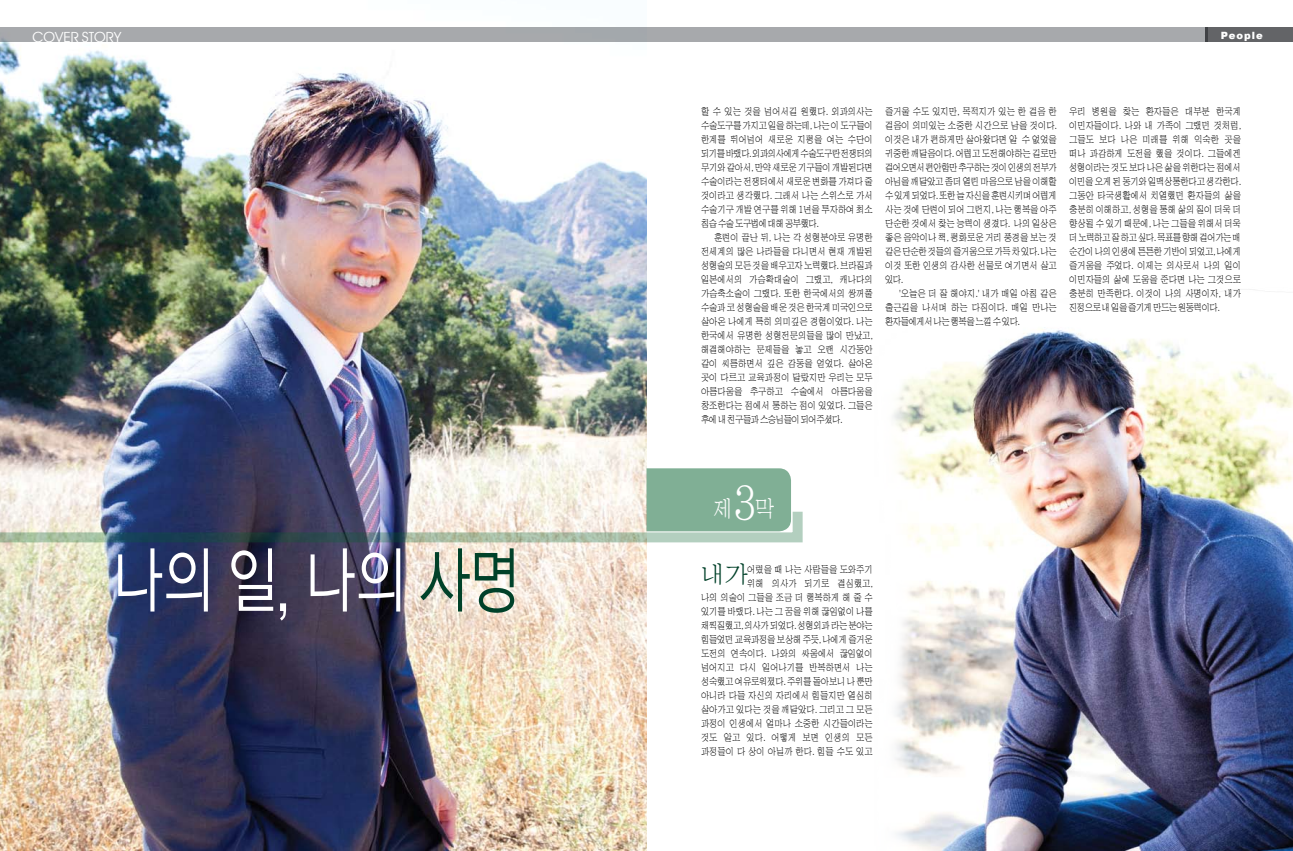
<style>
.page{position:relative;width:1293px;height:851px;background:#fff}
.page>*{position:absolute;margin:0;border:0;box-sizing:border-box;transform-origin:0 0}
.t1{font:71.8px "YGO12";color:#fff;scale:.75 1}
.t2{font:25px "HY Sin Mun Myeong Jo";color:#004129}
.t3{font:24px "HY Sin Mun Myeong Jo";color:#fff;scale:.85 1}
.t4{font:14px "Avant Guard SW";color:#fff;scale:1.06 1}
.t5{font:10px/14px "HY Sin Mun Myeong Jo";letter-spacing:-.025em;color:#000;text-align:justify;scale:.85 1}
.t6{font:900 10px "Arial";letter-spacing:.1em;color:#fff}
.s1{color:#004129}
.s2{font-family:"Y Mj O12";font-size:48px}
</style>
<div class="page">
<img style="left:893px;top:289px;width:400px;height:561px">
<img style="left:0;top:27px;width:646px;height:823px">
<div style="left:1205px;top:28px;width:88px;height:14px;background:#636467"></div>
<div style="left:0;top:28px;width:1208px;height:14px;background:#a7a9ac"></div>
<svg style="left:542px;top:678px;width:32px;height:75px"></svg>
<svg style="left:0;top:667px;width:108px;height:32px"></svg>
<img style="left:0;top:468px;width:802px;height:74px">
<h3 class="t4" style="left:32px;top:28px;width:85px">COVER STORY</h3>
<p class="t6" style="left:1220px;top:29px;width:43px">People</p>
<h1 class="t1" style="left:111px;top:544px;width:549px">나의 일, 나의 <span class="s1">사명</span></h1>
<p class="t5" style="left:701px;top:104px;width:204px">할 수 있는 것을 넘어서길 원했다. 외과의사는 수술도구를 가지고 일을 하는데, 나는 이 도구들이 한계를 뛰어넘어 새로운 지평을 여는 수단이 되기를 바랬다. 외과의사에게 수술도구란 전쟁터의 무기와 같아서, 만약 새로운 기구들이 개발된다면 수술이라는 전쟁터에서 새로운 변화를 가져다 줄 것이라고 생각했다. 그래서 나는 스위스로 가서 수술기구 개발 연구를 위해 1년을 투자하여 최소 침습 수술 도구법에 대해 공부했다.</p>
<p class="t5" style="left:701px;top:230px;width:204px;text-indent:13px">훈련이 끝난 뒤, 나는 각 성형분야로 유명한 전세계의 많은 나라들을 다니면서 현재 개발된 성형술의 모든 것을 배우고자 노력했다. 브라질과 일본에서의 가슴확대술이 그랬고, 캐나다의 가슴축소술이 그랬다. 또한 한국에서의 쌍꺼풀 수술과 코 성형술을 배운 것은 한국계 미국인으로 살아온 나에게 특히 의미깊은 경험이었다. 나는 한국에서 유명한 성형전문의들을 많이 만났고, 해결해야하는 문제들을 놓고 오랜 시간동안 같이 씨름하면서 깊은 감동을 얻었다. 살아온 곳이 다르고 교육과정이 달랐지만 우리는 모두 아름다움을 추구하고 수술에서 아름다움을 창조한다는 점에서 통하는 점이 있었다. 그들은 후에 내 친구들과 스승님들이 되어주셨다.</p>
<p class="t5" style="left:885px;top:104px;width:204px">즐거울 수도 있지만, 목적지가 있는 한 걸음 한 걸음이 의미있는 소중한 시간으로 남을 것이다. 이것은 내가 편하게만 살아왔다면 알 수 없었을 귀중한 깨달음이다. 어렵고 도전해야하는 길로만 걸어오면서 편안함만 추구하는 것이 인생의 전부가 아님을 깨달았고 좀더 열린 마음으로 남을 이해할 수 있게 되었다. 또한 늘 자신을 훈련시키며 어렵게 사는 것에 단련이 되어 그런지, 나는 행복을 아주 단순한 것에서 찾는 능력이 생겼다. 나의 일상은 좋은 음악이나 책, 평화로운 거리 풍경을 보는 것 같은 단순한 것들의 즐거움으로 가득 차 있다. 나는 이것 또한 인생의 감사한 선물로 여기면서 살고 있다.</p>
<p class="t5" style="left:885px;top:286px;width:204px;text-indent:14px">'오늘은 더 잘 해야지.' 내가 매일 아침 같은 출근길을 나서며 하는 다짐이다. 매일 만나는 환자들에게서 나는 행복을 느낄 수 있다.</p>
<p class="t5" style="left:1069px;top:104px;width:204px">우리 병원을 찾는 환자들은 대부분 한국계 이민자들이다. 나와 내 가족이 그랬던 것처럼, 그들도 보다 나은 미래를 위해 익숙한 곳을 떠나 과감하게 도전을 했을 것이다. 그들에겐 성형이라는 것도 보다 나은 삶을 위한다는 점에서 이민을 오게 된 동기와 일맥상통한다고 생각한다. 그동안 타국생활에서 치열했던 환자들의 삶을 충분히 이해하고, 성형을 통해 삶의 질이 더욱 더 향상될 수 있기 때문에, 나는 그들을 위해서 더욱 더 노력하고 잘 하고 싶다. 목표를 향해 걸어가는 매 순간이 나의 인생에 튼튼한 기반이 되었고, 나에게 즐거움을 주었다. 이제는 의사로서 나의 일이 이민자들의 삶에 도움을 준다면 나는 그것으로 충분히 만족한다. 이것이 나의 사명이자, 내가 진정으로 내 일을 즐기게 만드는 원동력이다.</p>
<h3 class="t3" style="left:713px;top:496px;width:74px">제<span class="s2">3</span>막</h3>
<h2 class="t2" style="left:701px;top:561px;width:50px">내가</h2>
<p class="t5" style="left:701px;top:562px;width:204px;text-align:right">어렸을 때 나는 사람들을 도와주기<br>위해 의사가 되기로 결심했고,<br>나의 의술이 그들을 조금 더 행복하게 해 줄 수 있기를 바랬다. 나는 그 꿈을 위해 끊임없이 나를 채찍질했고, 의사가 되었다. 성형외과 라는 분야는 힘들었던 교육과정을 보상해 주듯, 나에게 즐거운 도전의 연속이다. 나와의 싸움에서 끊임없이 넘어지고 다시 일어나기를 반복하면서 나는 성숙했고 여유로워졌다. 주위를 돌아보니 나 뿐만 아니라 다들 자신의 자리에서 힘들지만 열심히 살아가고 있다는 것을 깨달았다. 그리고 그 모든 과정이 인생에서 얼마나 소중한 시간들이라는 것도 알고 있다. 어떻게 보면 인생의 모든 과정들이 다 상이 아닐까 한다. 힘들 수도 있고</p>
</div>
